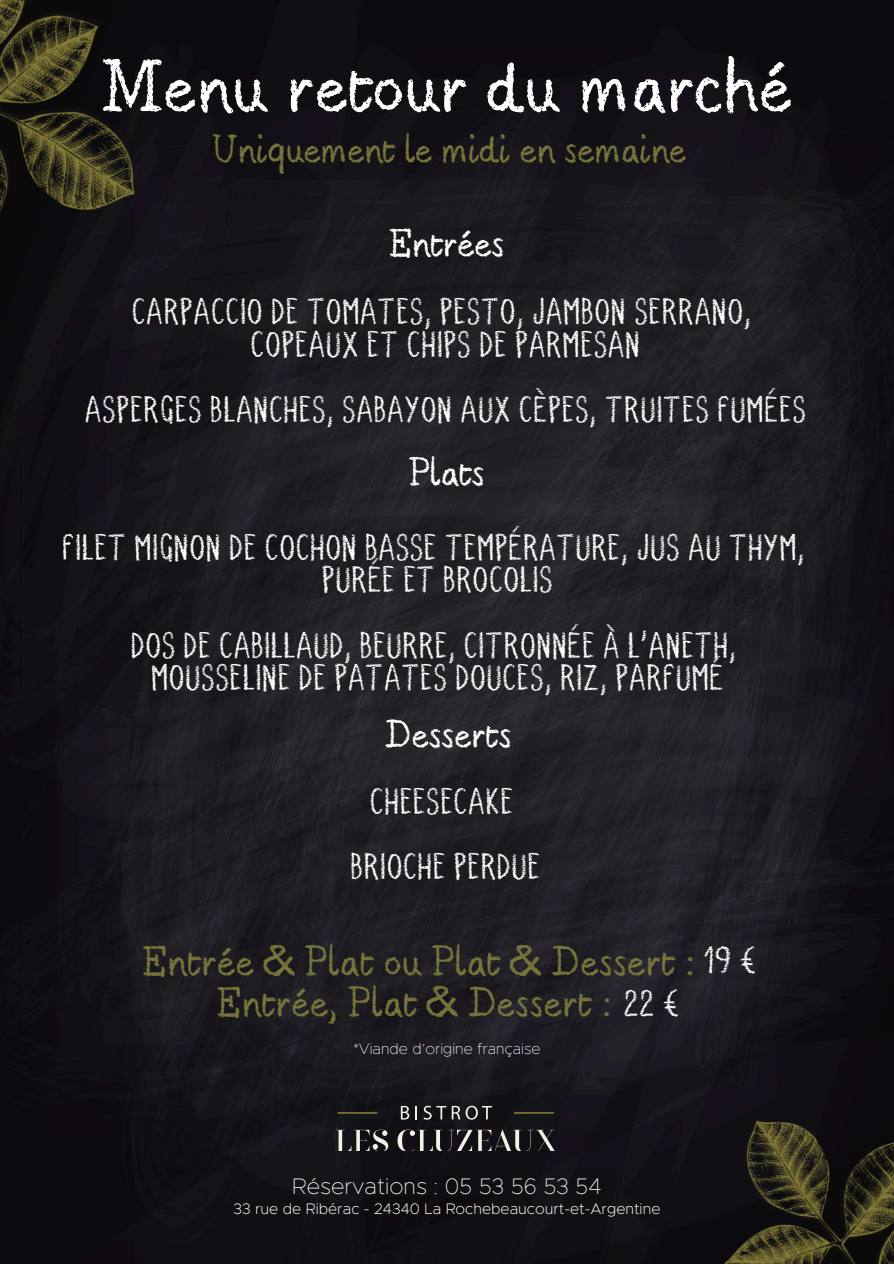
<style>
.page{position:relative;width:894px;height:1264px;background:#fff}
.page>*{position:absolute;margin:0;border:0;box-sizing:border-box;transform-origin:0 0}
.t1{font:64.05px "Berton Roman";color:#fff}
.t2{font:35.7px "Berton Roman";color:#77743c}
.t3{font:33.45px/32.7px "Very Simple Chalk";letter-spacing:-.015em;color:#fff;text-align:center}
.t4{font:33.45px "Berton Roman";letter-spacing:-.015em;color:#77743c}
.t5{font:33.45px "Berton Roman";letter-spacing:-.015em;color:#fff}
.t6{font:100 22.5px "Metropolis";color:#fff}
.t7{font:200 15.3px "Metropolis";color:#fff}
.t8{font:100 15.3px "Metropolis";color:#fff}
.s1{font-family:"Very Simple Chalk";font-size:33.45px;color:#fff}
</style>
<div class="page">
<img style="left:0;top:0;width:893px;height:1263px">
<svg style="left:336px;top:1129px;width:52px;height:21px"></svg>
<svg style="left:397px;top:1129px;width:159px;height:21px;background:#413f41"></svg>
<hr style="left:514px;top:1112px;width:39px;height:1px;background:#89813a">
<hr style="left:337px;top:1112px;width:40px;height:1px;background:#89813a">
<svg style="left:401px;top:1105px;width:8px;height:14px"></svg>
<svg style="left:415px;top:1105px;width:2px;height:14px"></svg>
<svg style="left:423px;top:1105px;width:69px;height:14px"></svg>
<img style="left:336px;top:1103px;width:221px;height:2px">
<img style="left:703px;top:1110px;width:190px;height:153px">
<img style="left:0;top:0;width:166px;height:294px">
<p class="t1" style="left:102px;top:47px;width:691px">Menu retour du marché</p>
<h1 class="t4" style="left:212px;top:128px;width:475px">Uniquement le midi en semaine</h1>
<h2 class="t5" style="left:389px;top:223px;width:116px">Entrées</h2>
<h2 class="t3" style="left:133px;top:297px;width:622px">CARPACCIO DE TOMATES, PESTO, JAMBON SERRANO,<br>COPEAUX ET CHIPS DE PARMESAN</h2>
<h2 class="t3" style="left:86px;top:394px;width:723px">ASPERGES BLANCHES, SABAYON AUX CÈPES, TRUITES FUMÉES</h2>
<p class="t5" style="left:409px;top:451px;width:77px">Plats</p>
<h2 class="t3" style="left:63px;top:533px;width:744px">FILET MIGNON DE COCHON BASSE TEMPÉRATURE, JUS AU THYM,<br>PURÉE ET BROCOLIS</h2>
<h2 class="t3" style="left:132px;top:630px;width:608px">DOS DE CABILLAUD, BEURRE, CITRONNÉE À L'ANETH,<br>MOUSSELINE DE PATATES DOUCES, RIZ, PARFUMÉ</h2>
<h2 class="t5" style="left:385px;top:713px;width:128px">Desserts</h2>
<h2 class="t3" style="left:371px;top:787px;width:146px">CHEESECAKE</h2>
<h2 class="t3" style="left:351px;top:852px;width:192px">BRIOCHE PERDUE</h2>
<h2 class="t2" style="left:143px;top:938px;width:616px">Entrée &amp; Plat ou Plat &amp; Dessert : <span class="s1">19 €</span></h2>
<h2 class="t2" style="left:217px;top:980px;width:465px">Entrée, Plat &amp; Dessert : <span class="s1">22 €</span></h2>
<h3 class="t8" style="left:353px;top:1042px;width:189px">*Viande d’origine française</h3>
<h2 class="t6" style="left:292px;top:1175px;width:311px">Réservations : 05 53 56 53 54</h2>
<p class="t7" style="left:233px;top:1201px;width:428px">33 rue de Ribérac - 24340 La Rochebeaucourt-et-Argentine</p>
</div>
